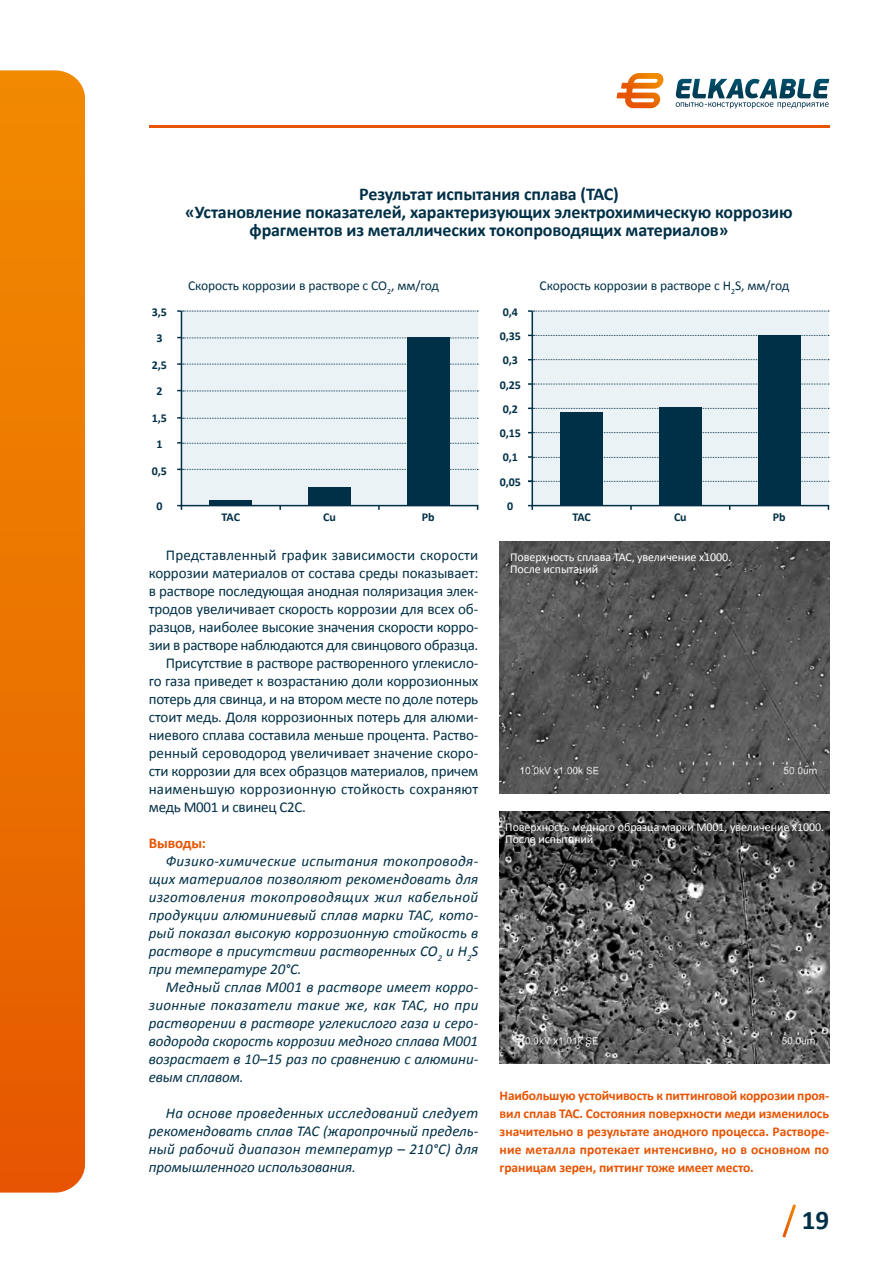
<style>
.page{position:relative;width:893px;height:1263px;background:#fff}
.page>*{position:absolute;margin:0;border:0;box-sizing:border-box;transform-origin:0 0}
.t1{font:700 27px "Calibri";color:#003047}
.t2{font:700 18px/18px "Calibri";letter-spacing:-.005em;color:#003047;text-align:center}
.t3{font:italic 15px/18px "Calibri";letter-spacing:-.005em;color:#003047;text-align:justify}
.t4{font:15px "Calibri";letter-spacing:-.015em;color:#003047}
.t5{font:15px "Calibri";letter-spacing:.015em;color:#003047}
.t6{font:15px "Calibri";letter-spacing:.01em;color:#003047}
.t7{font:700 15px "Calibri";letter-spacing:-.005em;color:#e75403}
.t8{font:700 13.5px/18px "Calibri";letter-spacing:-.005em;color:#e75403;text-align:justify}
.t9{font:13.5px "Calibri";letter-spacing:-.005em;color:#003047}
.t10{font:12px/12px "Calibri";letter-spacing:-.005em;color:#fff}
.t11{font:700 12px "Calibri";letter-spacing:-.005em;color:#003047}
</style>
<div class="page">
<svg style="left:0;top:70px;width:85px;height:1122px;background:#eb7301"></svg>
<svg style="left:676px;top:79px;width:153px;height:29px"></svg>
<svg style="left:616px;top:73px;width:48px;height:35px"></svg>
<hr style="left:149px;top:125px;width:680px;height:3px;background:#e75403">
<svg style="left:782px;top:1204px;width:14px;height:34px"></svg>
<div style="left:182px;top:310px;width:296px;height:195px;background:#ebf2f6"></div>
<div style="left:533px;top:310px;width:295px;height:195px;background:#ebf2f6"></div>
<img style="left:500px;top:542px;width:329px;height:252px">
<img style="left:500px;top:812px;width:329px;height:252px">
<hr style="left:181px;top:311px;width:1px;height:195px;background:#003047">
<hr style="left:531px;top:311px;width:2px;height:195px;background:#003047">
<hr style="left:181px;top:505px;width:297px;height:1px;background:#003047">
<hr style="left:531px;top:505px;width:298px;height:1px;background:#003047">
<svg style="left:177px;top:505px;width:5px;height:5px"></svg>
<svg style="left:528px;top:505px;width:5px;height:5px"></svg>
<svg style="left:177px;top:469px;width:301px;height:1px"></svg>
<svg style="left:528px;top:480px;width:301px;height:2px"></svg>
<svg style="left:528px;top:456px;width:301px;height:2px"></svg>
<svg style="left:177px;top:442px;width:301px;height:2px"></svg>
<svg style="left:528px;top:432px;width:301px;height:1px"></svg>
<svg style="left:177px;top:417px;width:301px;height:2px"></svg>
<svg style="left:528px;top:408px;width:301px;height:1px"></svg>
<svg style="left:177px;top:390px;width:301px;height:2px"></svg>
<svg style="left:528px;top:383px;width:301px;height:2px"></svg>
<svg style="left:177px;top:363px;width:301px;height:2px"></svg>
<svg style="left:528px;top:359px;width:301px;height:1px"></svg>
<svg style="left:177px;top:337px;width:301px;height:2px"></svg>
<svg style="left:528px;top:335px;width:301px;height:1px"></svg>
<svg style="left:177px;top:310px;width:301px;height:2px"></svg>
<svg style="left:528px;top:310px;width:301px;height:2px"></svg>
<hr style="left:210px;top:501px;width:42px;height:4px;background:#003047">
<div style="left:560px;top:412px;width:43px;height:93px;background:#003047"></div>
<div style="left:308px;top:487px;width:43px;height:18px;background:#003047"></div>
<div style="left:659px;top:408px;width:43px;height:97px;background:#003047"></div>
<div style="left:407px;top:338px;width:42px;height:167px;background:#003047"></div>
<div style="left:758px;top:336px;width:42px;height:169px;background:#003047"></div>
<p class="t2" style="left:185px;top:185px;width:609px">Результат испытания сплава (ТАС)<br>«Установление показателей, характеризующих электрохимическую коррозию фрагментов из металлических токопроводящих материалов»</p>
<p class="t11" style="left:152px;top:304px;width:17px">3,5</p>
<p class="t11" style="left:156px;top:330px;width:8px">3</p>
<p class="t11" style="left:152px;top:357px;width:17px">2,5</p>
<p class="t11" style="left:156px;top:383px;width:8px">2</p>
<p class="t11" style="left:152px;top:410px;width:17px">1,5</p>
<p class="t11" style="left:156px;top:436px;width:8px">1</p>
<p class="t11" style="left:152px;top:463px;width:17px">0,5</p>
<p class="t9" style="left:188px;top:277px;width:253px">Скорость коррозии в растворе с СО<sub>2</sub>, мм/год</p>
<p class="t9" style="left:540px;top:277px;width:251px">Скорость коррозии в растворе с Н<sub>2</sub>S, мм/год</p>
<p class="t11" style="left:503px;top:304px;width:17px">0,4</p>
<p class="t11" style="left:500px;top:328px;width:23px">0,35</p>
<p class="t11" style="left:503px;top:353px;width:17px">0,3</p>
<p class="t11" style="left:500px;top:377px;width:23px">0,25</p>
<p class="t11" style="left:503px;top:401px;width:17px">0,2</p>
<p class="t11" style="left:500px;top:425px;width:23px">0,15</p>
<p class="t11" style="left:503px;top:450px;width:17px">0,1</p>
<p class="t11" style="left:500px;top:474px;width:23px">0,05</p>
<p class="t11" style="left:156px;top:498px;width:8px">0</p>
<p class="t11" style="left:507px;top:498px;width:8px">0</p>
<p class="t11" style="left:222px;top:510px;width:20px">TAC</p>
<p class="t11" style="left:323px;top:510px;width:14px">Cu</p>
<p class="t11" style="left:422px;top:510px;width:14px">Pb</p>
<p class="t11" style="left:572px;top:510px;width:20px">TAC</p>
<p class="t11" style="left:674px;top:510px;width:14px">Cu</p>
<p class="t11" style="left:773px;top:510px;width:14px">Pb</p>
<p class="t6" style="left:166px;top:545px;width:314px">Представленный график зависимости скорости</p>
<p class="t4" style="left:149px;top:563px;width:331px">коррозии материалов от состава среды показывает:</p>
<p class="t4" style="left:149px;top:581px;width:331px">в растворе последующая анодная поляризация элек-</p>
<p class="t4" style="left:149px;top:599px;width:331px">тродов увеличивает скорость коррозии для всех об-</p>
<p class="t4" style="left:149px;top:617px;width:331px">разцов, наиболее высокие значения скорости корро-</p>
<p class="t4" style="left:149px;top:635px;width:331px">зии в растворе наблюдаются для свинцового образца.</p>
<p class="t4" style="left:166px;top:653px;width:314px">Присутствие в растворе растворенного углекисло-</p>
<p class="t4" style="left:149px;top:671px;width:331px">го газа приведет к возрастанию доли коррозионных</p>
<p class="t4" style="left:149px;top:689px;width:331px">потерь для свинца, и на втором месте по доле потерь</p>
<p class="t4" style="left:149px;top:707px;width:331px">стоит медь. Доля коррозионных потерь для алюми-</p>
<p class="t4" style="left:149px;top:725px;width:331px">ниевого сплава составила меньше процента. Раство-</p>
<p class="t4" style="left:149px;top:743px;width:331px">ренный сероводород увеличивает значение скоро-</p>
<p class="t4" style="left:149px;top:761px;width:331px">сти коррозии для всех образцов материалов, причем</p>
<p class="t5" style="left:149px;top:779px;width:331px">наименьшую коррозионную стойкость сохраняют</p>
<p class="t4" style="left:149px;top:797px;width:159px">медь М001 и свинец С2С.</p>
<p class="t7" style="left:149px;top:833px;width:59px">Выводы:</p>
<p class="t3" style="left:149px;top:851px;width:331px;text-indent:17px">Физико-химические испытания токопроводя&shy;щих материалов позволяют рекомендовать для изготовления токопроводящих жил кабельной продукции алюминиевый сплав марки ТАС, кото&shy;рый показал высокую коррозионную стойкость в растворе в присутствии растворенных СО<sub>2</sub> и H<sub>2</sub>S при температуре 20°С.</p>
<p class="t3" style="left:149px;top:977px;width:331px;text-indent:17px">Медный сплав М001 в растворе имеет корро&shy;зионные показатели такие же, как ТАС, но при растворении в растворе углекислого газа и серо&shy;водорода скорость коррозии медного сплава М001 возрастает в 10–15 раз по сравнению с алюмини&shy;евым сплавом.</p>
<p class="t3" style="left:149px;top:1103px;width:331px;text-indent:17px">На основе проведенных исследований следует рекомендовать сплав ТАС (жаропрочный предель&shy;ный рабочий диапазон температур – 210°С) для промышленного использования.</p>
<p class="t10" style="left:510px;top:551px;width:222px">Поверхность сплава ТАС, увеличение х1000.<br>После испытаний</p>
<p class="t10" style="left:505px;top:821px;width:320px">Поверхность медного образца марки М001, увеличение х1000.<br>После испытаний</p>
<p class="t8" style="left:500px;top:1086px;width:331px">Наибольшую устойчивость к питтинговой коррозии проя&shy;вил сплав ТАС. Состояния поверхности меди изменилось значительно в результате анодного процесса. Растворе&shy;ние металла протекает интенсивно, но в основном по границам зерен, питтинг тоже имеет место.</p>
<h1 class="t1" style="left:802px;top:1202px;width:29px">19</h1>
</div>
